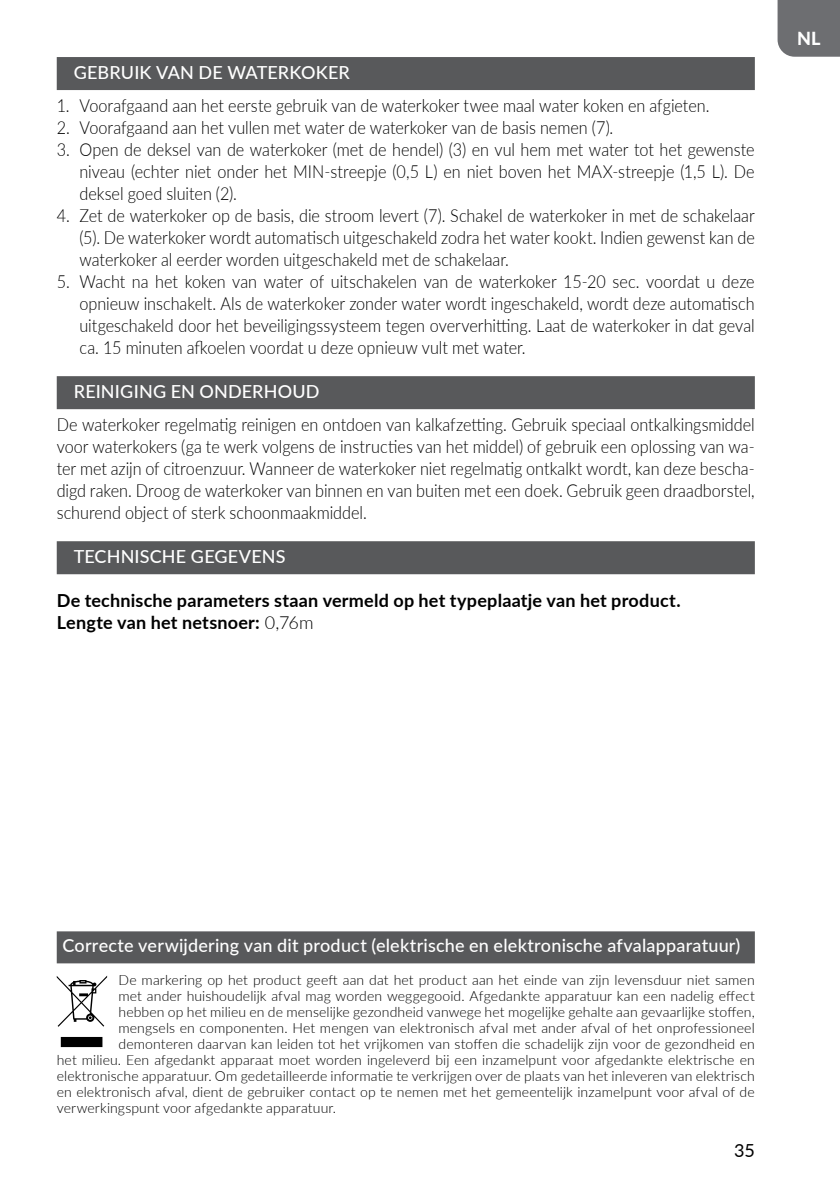
<style>
.page{position:relative;width:840px;height:1191px;background:#fff}
.page>*{position:absolute;margin:0;border:0;box-sizing:border-box;transform-origin:0 0}
.t1{font:300 18px/22px "Lato";color:#000;text-align:justify;scale:.9 1}
.t2{font:500 18px "Lato";letter-spacing:.01em;color:#fff}
.t3{font:700 18px/22px "Lato";letter-spacing:.01em;color:#000}
.t4{font:18px "Lato";color:#000}
.t5{font:800 18px "Lato";color:#fff}
.t6{font:300 14px "Lato";letter-spacing:.01em;color:#000}
.s1{font-weight:300}
</style>
<div class="page">
<div style="left:777px;top:0;width:62px;height:57px;background:#6d6e71"></div>
<div style="left:57px;top:57px;width:697px;height:33px;background:#58595b"></div>
<div style="left:57px;top:376px;width:697px;height:33px;background:#58595b"></div>
<div style="left:57px;top:541px;width:697px;height:33px;background:#58595b"></div>
<div style="left:57px;top:931px;width:697px;height:32px;background:#58595b"></div>
<svg style="left:57px;top:976px;width:50px;height:71px"></svg>
<p class="t2" style="left:74px;top:59px;width:277px">GEBRUIK VAN DE WATERKOKER</p>
<p class="t1" style="left:57px;top:94px;width:726px">1. Voorafgaand aan het eerste gebruik van de waterkoker twee maal water koken en afgieten.</p>
<p class="t1" style="left:57px;top:116px;width:619px">2. Voorafgaand aan het vullen met water de waterkoker van de basis nemen (7).</p>
<p class="t1" style="left:79px;top:138px;width:751px;text-indent:-23px">3. Open de deksel van de waterkoker (met de hendel) (3) en vul hem met water tot het gewenste niveau (echter niet onder het MIN-streepje (0,5 L) en niet boven het MAX-streepje (1,5 L). De deksel goed sluiten (2).</p>
<p class="t1" style="left:79px;top:204px;width:751px;text-indent:-23px">4. Zet de waterkoker op de basis, die stroom levert (7). Schakel de waterkoker in met de schakelaar (5). De waterkoker wordt automatisch uitgeschakeld zodra het water kookt. Indien gewenst kan de waterkoker al eerder worden uitgeschakeld met de schakelaar.</p>
<p class="t1" style="left:79px;top:270px;width:751px;text-indent:-23px">5. Wacht na het koken van water of uitschakelen van de waterkoker 15-20 sec. voordat u deze opnieuw inschakelt. Als de waterkoker zonder water wordt ingeschakeld, wordt deze automatisch uitgeschakeld door het beveiligingssysteem tegen oververhitting. Laat de waterkoker in dat geval ca. 15 minuten afkoelen voordat u deze opnieuw vult met water.</p>
<p class="t2" style="left:74px;top:378px;width:247px">REINIGING EN ONDERHOUD</p>
<p class="t1" style="left:57px;top:413px;width:776px">De waterkoker regelmatig reinigen en ontdoen van kalkafzetting. Gebruik speciaal ontkalkingsmiddel voor waterkokers (ga te werk volgens de instructies van het middel) of gebruik een oplossing van wa&shy;ter met azijn of citroenzuur. Wanneer de waterkoker niet regelmatig ontkalkt wordt, kan deze bescha&shy;digd raken. Droog de waterkoker van binnen en van buiten met een doek. Gebruik geen draadborstel, schurend object of sterk schoonmaakmiddel.</p>
<p class="t2" style="left:74px;top:543px;width:213px">TECHNISCHE GEGEVENS</p>
<p class="t3" style="left:57px;top:588px;width:625px">De technische parameters staan vermeld op het typeplaatje van het product.<br>Lengte van het netsnoer: <span class="s1">0,76m</span></p>
<p class="t5" style="left:796px;top:25px;width:25px">NL</p>
<p class="t2" style="left:62px;top:932px;width:679px">Correcte verwijdering van dit product (elektrische en elektronische afvalapparatuur)</p>
<p class="t6" style="left:118px;top:970px;width:637px">De markering op het product geeft aan dat het product aan het einde van zijn levensduur niet samen</p>
<p class="t6" style="left:118px;top:986px;width:637px">met ander huishoudelijk afval mag worden weggegooid. Afgedankte apparatuur kan een nadelig effect</p>
<p class="t6" style="left:118px;top:1002px;width:637px">hebben op het milieu en de menselijke gezondheid vanwege het mogelijke gehalte aan gevaarlijke stoffen,</p>
<p class="t6" style="left:118px;top:1018px;width:637px">mengsels en componenten. Het mengen van elektronisch afval met ander afval of het onprofessioneel</p>
<p class="t6" style="left:118px;top:1034px;width:637px">demonteren daarvan kan leiden tot het vrijkomen van stoffen die schadelijk zijn voor de gezondheid en</p>
<p class="t6" style="left:57px;top:1050px;width:699px">het milieu. Een afgedankt apparaat moet worden ingeleverd bij een inzamelpunt voor afgedankte elektrische en</p>
<p class="t6" style="left:57px;top:1066px;width:699px">elektronische apparatuur. Om gedetailleerde informatie te verkrijgen over de plaats van het inleveren van elektrisch</p>
<p class="t6" style="left:57px;top:1082px;width:699px">en elektronisch afval, dient de gebruiker contact op te nemen met het gemeentelijk inzamelpunt voor afval of de</p>
<p class="t6" style="left:57px;top:1098px;width:280px">verwerkingspunt voor afgedankte apparatuur.</p>
<p class="t4" style="left:733px;top:1137px;width:22px">35</p>
</div>
